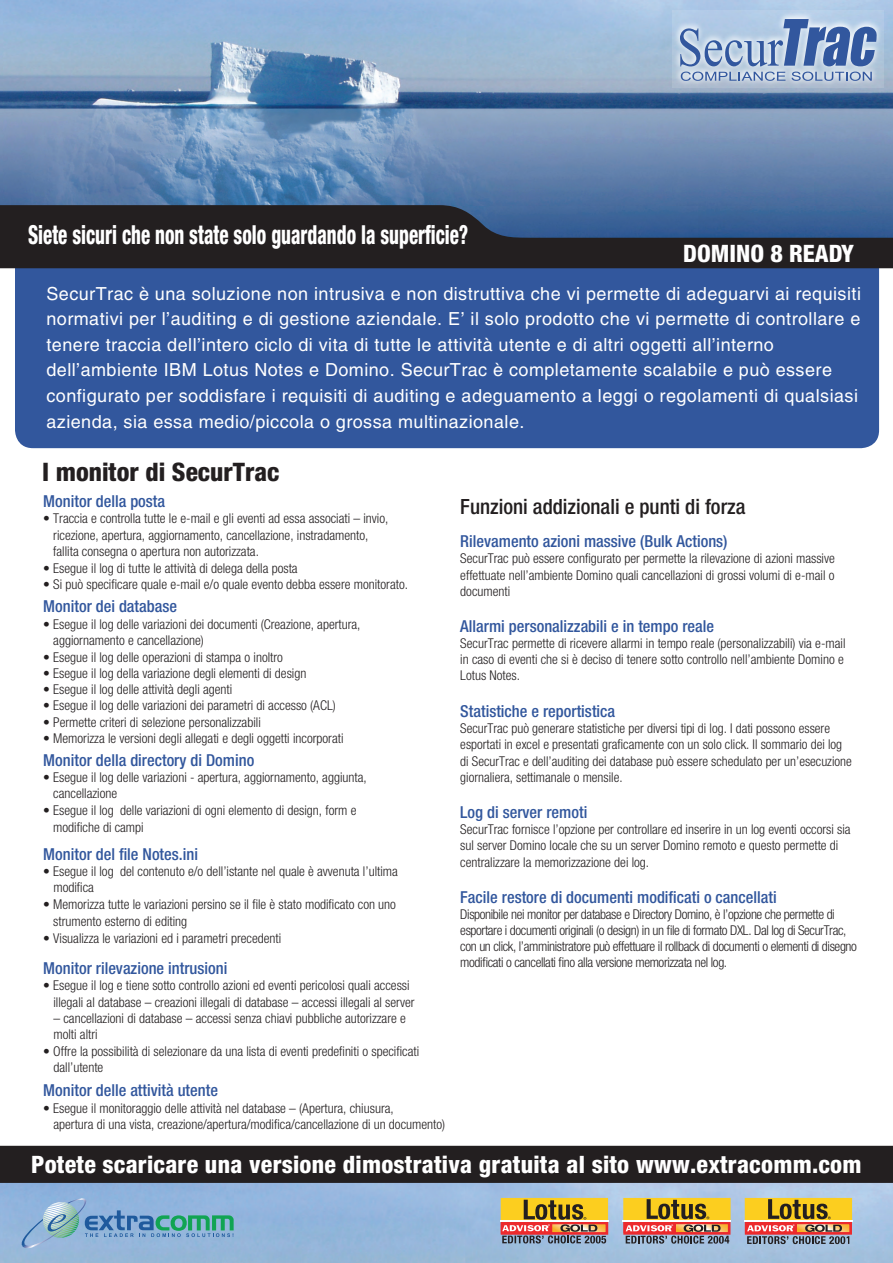
<style>
.page{position:relative;width:893px;height:1263px;background:#fff}
.page>*{position:absolute;margin:0;border:0;box-sizing:border-box;transform-origin:0 0}
.t1{font:800 condensed 26.25px "Helvetica Neue LT Std";color:#fff;scale:.72 1}
.t2{font:800 condensed 25.5px "Helvetica Neue LT Std";color:#231f20}
.t3{font:800 condensed 24px "Helvetica Neue LT Std";letter-spacing:.01em;color:#fff}
.t4{font:500 condensed 21px "Helvetica Neue LT Std";color:#231f20}
.t5{font:18px/25.5px "Helvetica";letter-spacing:.025em;color:#fff}
.t6{font:500 condensed 16.5px "Helvetica Neue LT Std";color:#32579d}
.t7{font:300 condensed 13.5px/16.2px "Helvetica Neue LT Std";color:#231f20}
.t8{font:300 condensed 13.5px/16.2px "Helvetica Neue LT Std";letter-spacing:-.025em;color:#231f20}
</style>
<div class="page">
<div style="left:15px;top:225px;width:864px;height:223px;background:#32579d;border-radius:18px"></div>
<img style="left:0;top:1183px;width:893px;height:80px">
<img style="left:0;top:0;width:893px;height:205px">
<div style="left:0;top:1146px;width:893px;height:37px;background:#231f20"></div>
<svg style="left:0;top:205px;width:893px;height:63px;background:#282f3c"></svg>
<svg style="left:673px;top:11px;width:211px;height:77px;background:#b8cade"></svg>
<svg style="left:681px;top:72px;width:104px;height:9px"></svg>
<svg style="left:792px;top:72px;width:80px;height:9px"></svg>
<svg style="left:680px;top:19px;width:197px;height:47px;background:#8da6cc"></svg>
<div style="left:745px;top:1221px;width:107px;height:14px;border:3px solid #ec2a2d"></div>
<div style="left:745px;top:1198px;width:107px;height:23px;background:#fcce1f"></div>
<div style="left:745px;top:1222px;width:52px;height:11px;border:1px solid #ec2a2d"></div>
<hr style="left:744px;top:1220px;width:109px;height:2px;background:#fff">
<svg style="left:747px;top:1199px;width:102px;height:45px"></svg>
<div style="left:623px;top:1221px;width:107px;height:14px;border:3px solid #ec2a2d"></div>
<div style="left:623px;top:1198px;width:108px;height:23px;background:#fcce1f"></div>
<div style="left:624px;top:1222px;width:51px;height:11px;border:1px solid #ec2a2d"></div>
<hr style="left:623px;top:1220px;width:108px;height:2px;background:#fff">
<svg style="left:626px;top:1199px;width:103px;height:44px"></svg>
<div style="left:501px;top:1198px;width:107px;height:23px;background:#fcce1f"></div>
<div style="left:501px;top:1222px;width:107px;height:13px;border:3px solid #ec2a2d"></div>
<div style="left:501px;top:1222px;width:51px;height:12px;border:1px solid #ec2a2d"></div>
<hr style="left:500px;top:1220px;width:108px;height:2px;background:#fff">
<svg style="left:502px;top:1200px;width:104px;height:43px"></svg>
<svg style="left:19px;top:1198px;width:215px;height:55px;background:#84aecc"></svg>
<h1 class="t1" style="left:28px;top:218px;width:613px">Siete sicuri che non state solo guardando la superficie?</h1>
<h3 class="t3" style="left:683px;top:239px;width:172px">DOMINO 8 READY</h3>
<p class="t5" style="left:46px;top:281px;width:816px">SecurTrac è una soluzione non intrusiva e non distruttiva che vi permette di adeguarvi ai requisiti normativi per l’auditing e di gestione aziendale. E’ il solo prodotto che vi permette di controllare e tenere traccia dell’intero ciclo di vita di tutte le attività utente e di altri oggetti all’interno dell’ambiente IBM Lotus Notes e Domino. SecurTrac è completamente scalabile e può essere configurato per soddisfare i requisiti di auditing e adeguamento a leggi o regolamenti di qualsiasi azienda, sia essa medio/piccola o grossa multinazionale.</p>
<h2 class="t2" style="left:42px;top:456px;width:239px">I monitor di SecurTrac</h2>
<p class="t6" style="left:43px;top:491px;width:123px">Monitor della posta</p>
<p class="t7" style="left:53px;top:510px;width:337px;text-indent:-10px">• Traccia e controlla tutte le e-mail e gli eventi ad essa associati – invio, ricezione, apertura, aggiornamento, cancellazione, instradamento, fallita consegna o apertura non autorizzata.</p>
<p class="t7" style="left:43px;top:560px;width:256px">• Esegue il log di tutte le attività di delega della posta</p>
<p class="t7" style="left:43px;top:576px;width:366px">• Si può specificare quale e-mail e/o quale evento debba essere monitorato.</p>
<p class="t6" style="left:43px;top:597px;width:135px">Monitor dei database</p>
<p class="t7" style="left:53px;top:615px;width:309px;text-indent:-10px">• Esegue il log delle variazioni dei documenti (Creazione, apertura, aggiornamento e cancellazione)</p>
<p class="t7" style="left:43px;top:649px;width:241px">• Esegue il log delle operazioni di stampa o inoltro</p>
<p class="t7" style="left:43px;top:665px;width:265px">• Esegue il log della variazione degli elementi di design</p>
<p class="t7" style="left:43px;top:681px;width:190px">• Esegue il log delle attività degli agenti</p>
<p class="t7" style="left:43px;top:697px;width:294px">• Esegue il log delle variazioni dei parametri di accesso (ACL)</p>
<p class="t7" style="left:43px;top:713px;width:219px">• Permette criteri di selezione personalizzabili</p>
<p class="t7" style="left:43px;top:730px;width:302px">• Memorizza le versioni degli allegati e degli oggetti incorporati</p>
<p class="t6" style="left:43px;top:750px;width:213px">Monitor della directory di Domino</p>
<p class="t7" style="left:53px;top:769px;width:315px;text-indent:-10px">• Esegue il log delle variazioni - apertura, aggiornamento, aggiunta, cancellazione</p>
<p class="t7" style="left:53px;top:802px;width:305px;text-indent:-10px">• Esegue il log delle variazioni di ogni elemento di design, form e modifiche di campi</p>
<p class="t6" style="left:43px;top:844px;width:156px">Monitor del file Notes.ini</p>
<p class="t7" style="left:53px;top:863px;width:346px;text-indent:-10px">• Esegue il log del contenuto e/o dell’istante nel quale è avvenuta l’ultima modifica</p>
<p class="t7" style="left:53px;top:896px;width:344px;text-indent:-10px">• Memorizza tutte le variazioni persino se il file è stato modificato con uno strumento esterno di editing</p>
<p class="t7" style="left:43px;top:929px;width:240px">• Visualizza le variazioni ed i parametri precedenti</p>
<p class="t6" style="left:43px;top:958px;width:186px">Monitor rilevazione intrusioni</p>
<p class="t7" style="left:53px;top:977px;width:363px;text-indent:-10px">• Esegue il log e tiene sotto controllo azioni ed eventi pericolosi quali accessi illegali al database – creazioni illegali di database – accessi illegali al server</p>
<p class="t7" style="left:53px;top:1010px;width:354px">– cancellazioni di database – accessi senza chiavi pubbliche autorizzare e molti altri</p>
<p class="t7" style="left:53px;top:1043px;width:367px;text-indent:-10px">• Offre la possibilità di selezionare da una lista di eventi predefiniti o specificati dall’utente</p>
<p class="t6" style="left:43px;top:1081px;width:176px">Monitor delle attività utente</p>
<p class="t7" style="left:53px;top:1099px;width:393px;text-indent:-10px">• Esegue il monitoraggio delle attività nel database – (Apertura, chiusura,<br>apertura di una vista, creazione/apertura/modifica/cancellazione di un documento)</p>
<h3 class="t4" style="left:460px;top:494px;width:287px">Funzioni addizionali e punti di forza</h3>
<p class="t6" style="left:460px;top:531px;width:269px">Rilevamento azioni massive (Bulk Actions)</p>
<p class="t7" style="left:460px;top:550px;width:376px;text-align:justify">SecurTrac può essere configurato per permette la rilevazione di azioni massive effettuate nell’ambiente Domino quali cancellazioni di grossi volumi di e-mail o documenti</p>
<p class="t6" style="left:460px;top:616px;width:255px">Allarmi personalizzabili e in tempo reale</p>
<p class="t7" style="left:460px;top:635px;width:387px">SecurTrac permette di ricevere allarmi in tempo reale (personalizzabili) via e-mail in caso di eventi che si è deciso di tenere sotto controllo nell’ambiente Domino e<br>Lotus Notes.</p>
<p class="t6" style="left:460px;top:701px;width:156px">Statistiche e reportistica</p>
<p class="t7" style="left:460px;top:720px;width:393px">SecurTrac può generare statistiche per diversi tipi di log. I dati possono essere esportati in excel e presentati graficamente con un solo click. Il sommario dei log di SecurTrac e dell’auditing dei database può essere schedulato per un’esecuzione giornaliera, settimanale o mensile.</p>
<p class="t6" style="left:460px;top:802px;width:129px">Log di server remoti</p>
<p class="t7" style="left:460px;top:821px;width:392px">SecurTrac fornisce l’opzione per controllare ed inserire in un log eventi occorsi sia sul server Domino locale che su un server Domino remoto e questo permette di centralizzare la memorizzazione dei log.</p>
<p class="t6" style="left:460px;top:887px;width:318px">Facile restore di documenti modificati o cancellati</p>
<p class="t8" style="left:460px;top:906px;width:398px">Disponibile nei monitor per database e Directory Domino, è l’opzione che permette di esportare i documenti originali (o design) in un file di formato DXL. Dal log di SecurTrac, con un click, l’amministratore può effettuare il rollback di documenti o elementi di disegno modificati o cancellati fino alla versione memorizzata nel log.</p>
<h3 class="t3" style="left:31px;top:1149px;width:832px">Potete scaricare una versione dimostrativa gratuita al sito www.extracomm.com</h3>
</div>
